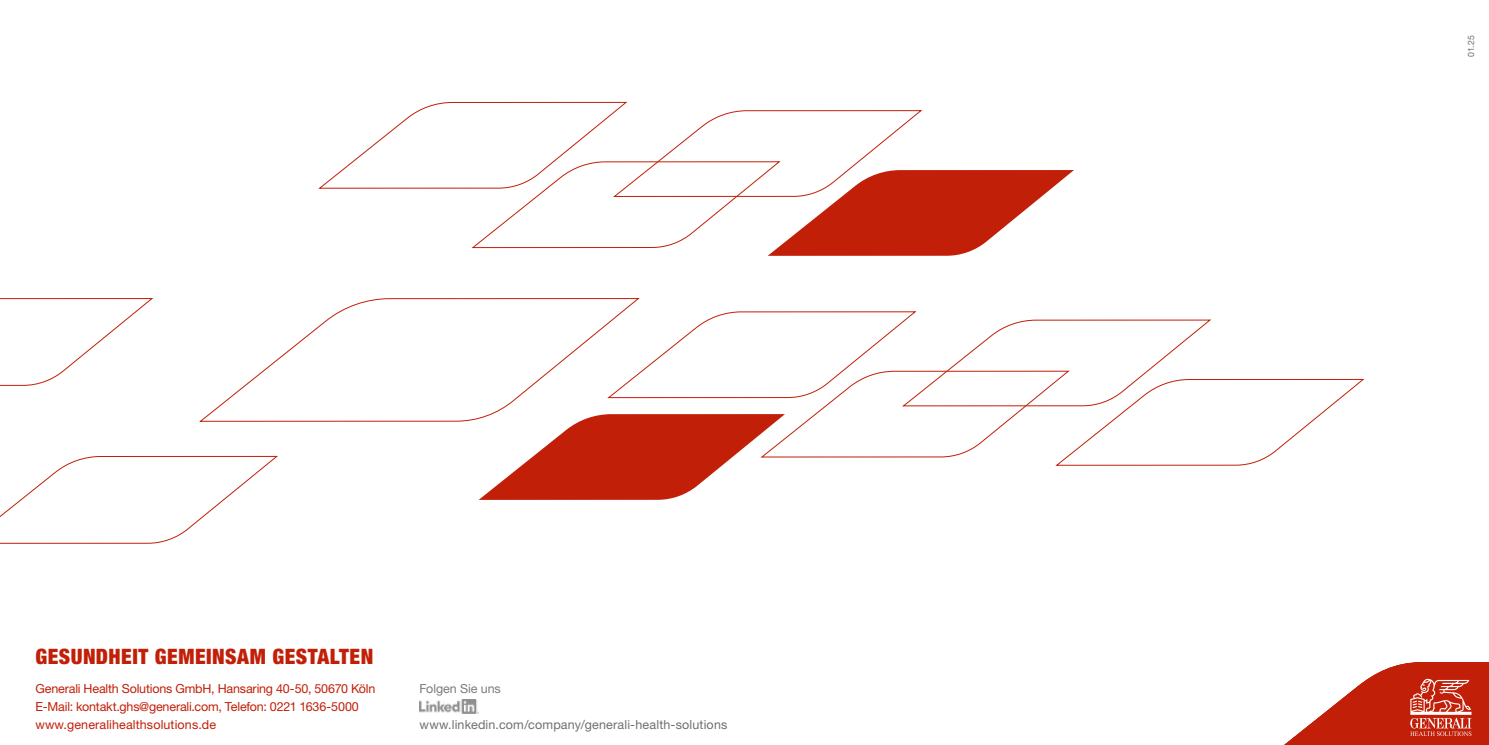
<style>
.page{position:relative;width:1489px;height:745px;background:#fff}
.page>*{position:absolute;margin:0;border:0;box-sizing:border-box;transform-origin:0 0}
.t1{font:900 condensed 21.25px "Helvetica Neue LT Std";letter-spacing:.025em;color:#c11f08}
.t2{font:12.5px/17.5px "Helvetica Neue LT Std";letter-spacing:-.01em;color:#c11f08}
.t3{font:12.5px "Helvetica Neue LT Std";letter-spacing:.015em;color:#6f6f6e}
.t4{font:12.5px "Helvetica Neue LT Std";letter-spacing:-.005em;color:#7b7b7a}
.t5{font:8.75px "Helvetica Neue LT Std";color:#6f6f6e}
</style>
<div class="page">
<svg style="left:1285px;top:662px;width:203px;height:82px"></svg>
<img style="left:419px;top:699px;width:60px;height:14px">
<svg style="left:199px;top:298px;width:441px;height:124px"></svg>
<svg style="left:0;top:455px;width:278px;height:89px"></svg>
<svg style="left:0;top:298px;width:154px;height:88px"></svg>
<svg style="left:318px;top:101px;width:755px;height:155px"></svg>
<svg style="left:478px;top:311px;width:887px;height:188px"></svg>
<h1 class="t1" style="left:35px;top:642px;width:339px">GESUNDHEIT GEMEINSAM GESTALTEN</h1>
<p class="t2" style="left:35px;top:679px;width:341px">Generali Health Solutions GmbH, Hansaring 40-50, 50670 Köln<br>E-Mail: kontakt.ghs@generali.com, Telefon: 0221 1636-5000 www.generalihealthsolutions.de</p>
<p class="t4" style="left:419px;top:680px;width:83px">Folgen Sie uns</p>
<p class="t3" style="left:419px;top:716px;width:309px">www.linkedin.com/company/generali-health-solutions</p>
<p class="t5" style="left:1465px;top:56px;width:23px;rotate:-90deg">01.25</p>
</div>
